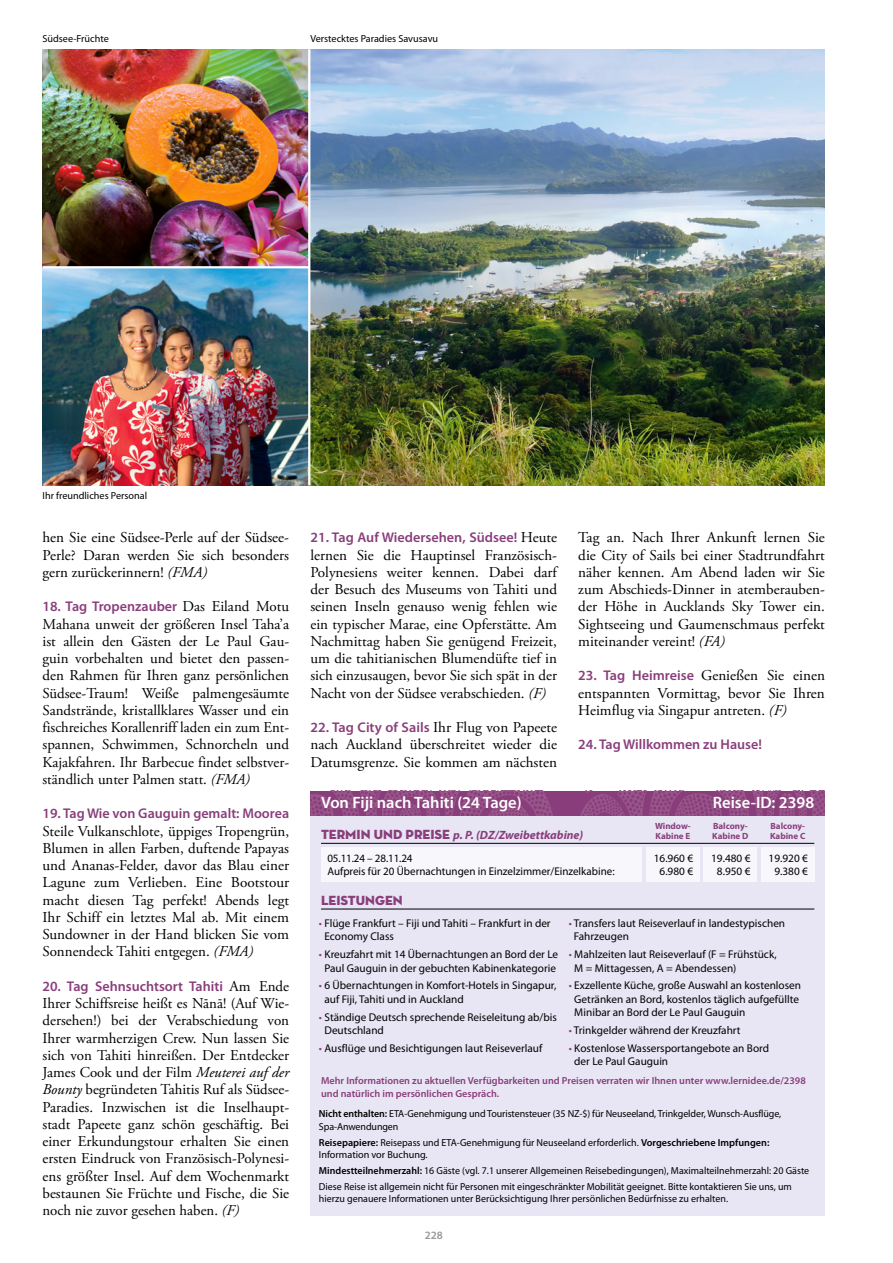
<style>
.page{position:relative;width:893px;height:1263px;background:#fff}
.page>*{position:absolute;margin:0;border:0;box-sizing:border-box;transform-origin:0 0}
.t1{font:600 16.5px "Myriad Pro";color:#fff}
.t2{font:15px/17.2px "Adobe Garamond Pro";color:#000;text-align:justify}
.t3{font:600 14.1px "Myriad Pro";color:#893e7b}
.t4{font:13.5px "Neutra Disp Titling";color:#893e7b}
.t5{font:italic 700 12px "Myriad Pro";color:#893e7b}
.t6{font:11.25px/13.5px "Myriad Pro";color:#000}
.t7{font:600 11.25px "Myriad Pro";color:#9a9897}
.t8{font:10.2px/12.3px "Myriad Pro";color:#000}
.t9{font:600 10.2px/12.3px "Myriad Pro";color:#893e7b}
.t10{font:700 9px/10.2px "Myriad Pro";color:#893e7b}
.s1{font-style:italic}
.s2{font-family:"Adobe Garamond Pro";font-weight:400;font-size:15px;color:#000}
.s3{font-family:"Myriad Pro";font-weight:600;font-size:14.1px;color:#893e7b}
.s4{font-family:"Neutra Disp Titling";font-weight:400;font-style:normal;font-size:13.5px}
.s5{color:#893e7b}
.s6{font-weight:600}
</style>
<div class="page">
<div style="left:310px;top:791px;width:515px;height:424px;background:#e8e6f4"></div>
<img style="left:310px;top:791px;width:515px;height:25px">
<hr style="left:321px;top:909px;width:493px;height:1px;background:#000">
<img style="left:43px;top:49px;width:782px;height:436px">
<hr style="left:308px;top:49px;width:2px;height:436px;background:#fff">
<hr style="left:43px;top:266px;width:266px;height:2px;background:#fff">
<div style="left:321px;top:847px;width:321px;height:34px;background:#f8f7fc"></div>
<div style="left:646px;top:847px;width:53px;height:34px;background:#f8f7fc"></div>
<div style="left:704px;top:847px;width:53px;height:34px;background:#f8f7fc"></div>
<div style="left:761px;top:847px;width:53px;height:34px;background:#f8f7fc"></div>
<hr style="left:321px;top:843px;width:493px;height:1px;background:#000">
<p class="t8" style="left:43px;top:33px;width:68px">Südsee-Früchte</p>
<p class="t8" style="left:310px;top:33px;width:129px">Verstecktes Paradies Savusavu</p>
<p class="t8" style="left:43px;top:490px;width:106px">Ihr freundliches Personal</p>
<p class="t2" style="left:43px;top:529px;width:248px">hen Sie eine Südsee-Perle auf der Südsee-Perle? Daran werden Sie sich besonders gern zurückerinnern! <span class="s1">(FMA)</span></p>
<p class="t3" style="left:43px;top:599px;width:248px">18. Tag Tropenzauber <span class="s2">Das Eiland Motu</span></p>
<p class="t2" style="left:43px;top:616px;width:248px">Mahana unweit der größeren Insel Taha’a ist allein den Gästen der Le Paul Gau&shy;guin vorbehalten und bietet den passen&shy;den Rahmen für Ihren ganz persönlichen Südsee-Traum! Weiße palmengesäumte Sandstrände, kristallklares Wasser und ein fischreiches Korallenriff laden ein zum Ent&shy;spannen, Schwimmen, Schnorcheln und Kajakfahren. Ihr Barbecue findet selbstver&shy;ständlich unter Palmen statt. <span class="s1">(FMA)</span></p>
<p class="t3" style="left:43px;top:806px;width:248px">19. Tag Wie von Gauguin gemalt: Moorea</p>
<p class="t2" style="left:43px;top:823px;width:248px">Steile Vulkanschlote, üppiges Tropengrün, Blumen in allen Farben, duftende Papayas und Ananas-Felder, davor das Blau einer Lagune zum Verlieben. Eine Bootstour macht diesen Tag perfekt! Abends legt Ihr Schiff ein letztes Mal ab. Mit einem Sundowner in der Hand blicken Sie vom Sonnendeck Tahiti entgegen. <span class="s1">(FMA)</span></p>
<p class="t3" style="left:43px;top:978px;width:248px">20. Tag Sehnsuchtsort Tahiti <span class="s2">Am Ende</span></p>
<p class="t2" style="left:43px;top:995px;width:248px">Ihrer Schiffsreise heißt es Nānā! (Auf Wie&shy;dersehen!) bei der Verabschiedung von Ihrer warmherzigen Crew. Nun lassen Sie sich von Tahiti hinreißen. Der Entdecker James Cook und der Film <span class="s1">Meuterei auf der Bounty</span> begründeten Tahitis Ruf als Südsee-Paradies. Inzwischen ist die Inselhaupt&shy;stadt Papeete ganz schön geschäftig. Bei einer Erkundungstour erhalten Sie einen ersten Eindruck von Französisch-Polynesi&shy;ens größter Insel. Auf dem Wochenmarkt bestaunen Sie Früchte und Fische, die Sie noch nie zuvor gesehen haben. <span class="s1">(F)</span></p>
<p class="t3" style="left:310px;top:530px;width:248px">21. Tag Auf Wiedersehen, Südsee! <span class="s2">Heute</span></p>
<p class="t2" style="left:310px;top:547px;width:248px">lernen Sie die Hauptinsel Französisch-Polynesiens weiter kennen. Dabei darf der Besuch des Museums von Tahiti und seinen Inseln genauso wenig fehlen wie ein typischer Marae, eine Opferstätte. Am Nachmittag haben Sie genügend Freizeit, um die tahitianischen Blumendüfte tief in sich einzusaugen, bevor Sie sich spät in der Nacht von der Südsee verabschieden. <span class="s1">(F)</span></p>
<p class="t3" style="left:310px;top:720px;width:248px">22. Tag City of Sails <span class="s2">Ihr Flug von Papeete</span></p>
<p class="t2" style="left:310px;top:736px;width:248px">nach Auckland überschreitet wieder die<br>Datumsgrenze. Sie kommen am nächsten</p>
<p class="t1" style="left:321px;top:794px;width:202px">Von Fiji nach Tahiti (24 Tage)</p>
<p class="t2" style="left:578px;top:529px;width:248px">Tag an. Nach Ihrer Ankunft lernen Sie die City of Sails bei einer Stadtrundfahrt näher kennen. Am Abend laden wir Sie zum Abschieds-Dinner in atemberauben&shy;der Höhe in Aucklands Sky Tower ein.<br>Sightseeing und Gaumenschmaus perfekt miteinander vereint! <span class="s1">(FA)</span></p>
<p class="t2" style="left:578px;top:667px;width:248px"><span class="s3">23. Tag Heimreise</span> Genießen Sie einen entspannten Vormittag, bevor Sie Ihren Heimflug via Singapur antreten. <span class="s1">(F)</span></p>
<p class="t3" style="left:578px;top:737px;width:185px">24. Tag Willkommen zu Hause!</p>
<p class="t1" style="left:713px;top:794px;width:103px">Reise-ID: 2398</p>
<p class="t5" style="left:321px;top:828px;width:264px"><span class="s4">TERMIN UND PREISE</span> p. P. (DZ/Zweibettkabine)</p>
<p class="t10" style="left:770px;top:821px;width:37px">Balcony-<br>Kabine C</p>
<p class="t10" style="left:655px;top:821px;width:37px">Window-<br>Kabine E</p>
<p class="t10" style="left:712px;top:821px;width:38px">Balcony-<br>Kabine D</p>
<p class="t6" style="left:327px;top:851px;width:289px">05.11.24 – 28.11.24<br>Aufpreis für 20 Übernachtungen in Einzelzimmer/Einzelkabine:</p>
<p class="t6" style="left:654px;top:851px;width:41px;text-align:center">16.960 €<br>6.980 €</p>
<p class="t6" style="left:711px;top:851px;width:41px;text-align:center">19.480 €<br>8.950 €</p>
<p class="t6" style="left:769px;top:851px;width:41px;text-align:center">19.920 €<br>9.380 €</p>
<p class="t4" style="left:321px;top:891px;width:83px">LEISTUNGEN</p>
<p class="t6" style="left:324px;top:917px;width:228px;text-indent:-6px"><span class="s5">•</span> Flüge Frankfurt – Fiji und Tahiti – Frankfurt in der<br>Economy Class</p>
<p class="t6" style="left:319px;top:948px;width:241px;text-align:center"><span class="s5">•</span> Kreuzfahrt mit 14 Übernachtungen an Bord der Le<br>Paul Gauguin in der gebuchten Kabinenkategorie</p>
<p class="t6" style="left:324px;top:979px;width:233px;text-indent:-6px"><span class="s5">•</span> 6 Übernachtungen in Komfort-Hotels in Singapur, auf Fiji, Tahiti und in Auckland</p>
<p class="t6" style="left:324px;top:1010px;width:234px;text-indent:-6px"><span class="s5">•</span> Ständige Deutsch sprechende Reiseleitung ab/bis<br>Deutschland</p>
<p class="t6" style="left:319px;top:1042px;width:225px"><span class="s5">•</span> Ausflüge und Besichtigungen laut Reiseverlauf</p>
<p class="t6" style="left:574px;top:917px;width:213px;text-indent:-5px"><span class="s5">•</span> Transfers laut Reiseverlauf in landestypischen<br>Fahrzeugen</p>
<p class="t6" style="left:574px;top:948px;width:204px;text-indent:-6px"><span class="s5">•</span> Mahlzeiten laut Reiseverlauf (F = Frühstück,<br>M = Mittagessen, A = Abendessen)</p>
<p class="t6" style="left:574px;top:979px;width:228px;text-indent:-6px"><span class="s5">•</span> Exzellente Küche, große Auswahl an kostenlosen<br>Getränken an Bord, kostenlos täglich aufgefüllte<br>Minibar an Bord der Le Paul Gauguin</p>
<p class="t6" style="left:569px;top:1024px;width:173px"><span class="s5">•</span> Trinkgelder während der Kreuzfahrt</p>
<p class="t6" style="left:574px;top:1042px;width:196px;text-indent:-6px"><span class="s5">•</span> Kostenlose Wassersportangebote an Bord der Le Paul Gauguin</p>
<p class="t9" style="left:321px;top:1075px;width:486px">Mehr Informationen zu aktuellen Verfügbarkeiten und Preisen verraten wir Ihnen unter www.lernidee.de/2398 und natürlich im persönlichen Gespräch.</p>
<p class="t8" style="left:319px;top:1108px;width:464px"><span class="s6">Nicht enthalten:</span> ETA-Genehmigung und Touristensteuer (35 NZ-$) für Neuseeland, Trinkgelder, Wunsch-Ausflüge,<br>Spa-Anwendungen</p>
<p class="t8" style="left:319px;top:1136px;width:452px"><span class="s6">Reisepapiere:</span> Reisepass und ETA-Genehmigung für Neuseeland erforderlich. <span class="s6">Vorgeschriebene Impfungen:<br></span>Information vor Buchung.</p>
<p class="t8" style="left:319px;top:1163px;width:492px;line-height:16.2px"><span class="s6">Mindestteilnehmerzahl:</span> 16 Gäste (vgl. 7.1 unserer Allgemeinen Reisebedingungen), Maximalteilnehmerzahl: 20 Gäste<br>Diese Reise ist allgemein nicht für Personen mit eingeschränkter Mobilität geeignet. Bitte kontaktieren Sie uns, um</p>
<p class="t8" style="left:319px;top:1193px;width:411px">hierzu genauere Informationen unter Berücksichtigung Ihrer persönlichen Bedürfnisse zu erhalten.</p>
<p class="t7" style="left:425px;top:1229px;width:20px">228</p>
</div>
